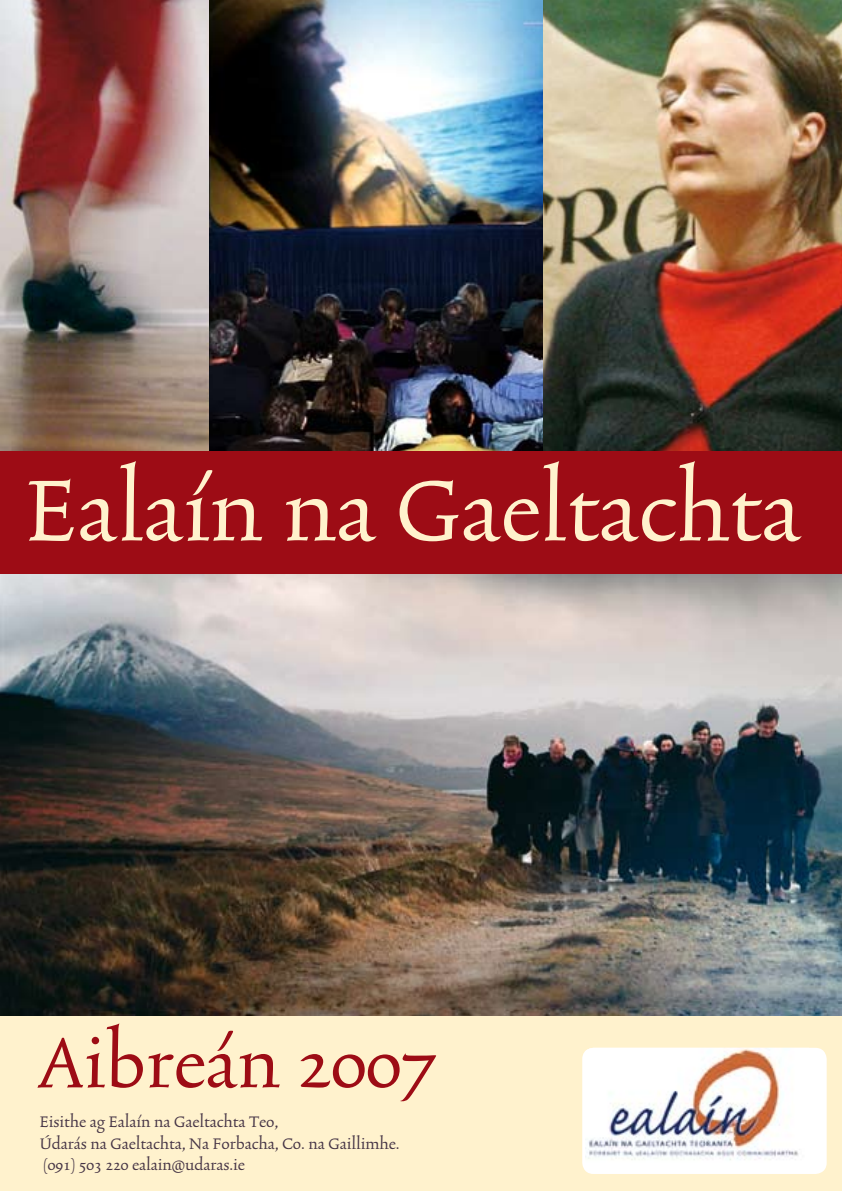
<style>
.page{position:relative;width:842px;height:1191px;background:#fff}
.page>*{position:absolute;margin:0;border:0;box-sizing:border-box;transform-origin:0 0}
.t1{font:102px "Trinite No 3 Rom Wid";color:#fff2cd}
.t2{font:82px "Trinite No 3 Rom Wid";color:#9d0c15}
.t3{font:18px/21.6px "Trinite No 3 Rom Wid";color:#453445}
</style>
<div class="page">
<img style="left:542px;top:0;width:300px;height:451px">
<div style="left:0;top:1015px;width:842px;height:176px;background:#fff2cd"></div>
<img style="left:209px;top:0;width:333px;height:451px">
<img style="left:0;top:0;width:209px;height:451px">
<img style="left:0;top:573px;width:842px;height:442px">
<div style="left:0;top:451px;width:842px;height:122px;background:#9d0c15"></div>
<div style="left:582px;top:1047px;width:245px;height:127px;background:#fff;border-radius:11px"></div>
<img style="left:585px;top:1047px;width:223px;height:113px">
<h1 class="t1" style="left:26px;top:460px;width:776px">Ealaín na Gaeltachta</h1>
<h2 class="t2" style="left:40px;top:1023px;width:398px">Aibreán 2007</h2>
<p class="t3" style="left:40px;top:1112px;width:361px">Eisithe ag Ealaín na Gaeltachta Teo,<br>Údarás na Gaeltachta, Na Forbacha, Co. na Gaillimhe. (091) 503 220 ealain@udaras.ie</p>
</div>
